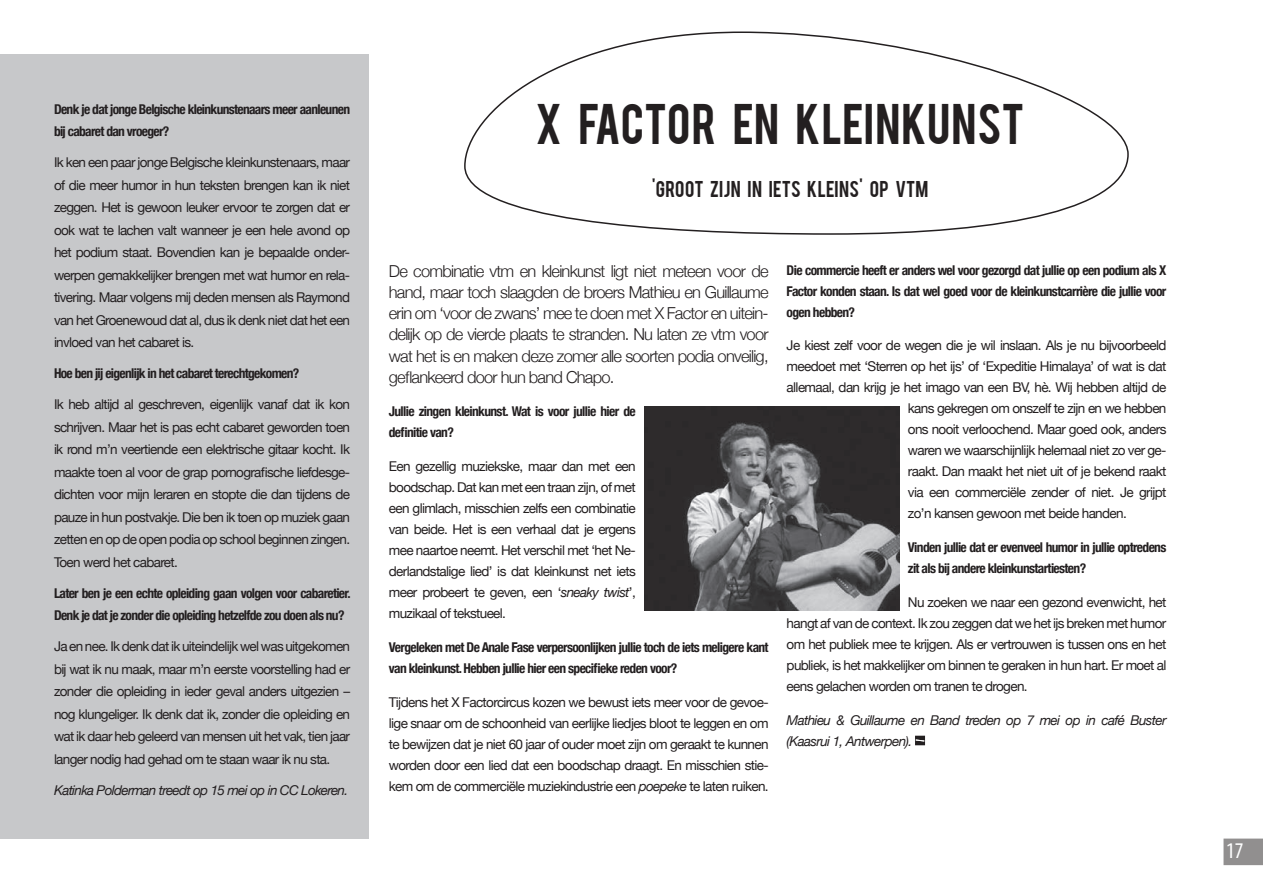
<style>
.page{position:relative;width:1263px;height:893px;background:#fff}
.page>*{position:absolute;margin:0;border:0;box-sizing:border-box;transform-origin:0 0}
.t1{font:45px "Bebas";color:#231f20}
.t2{font:condensed 22.5px "Myriad Pro";color:#fff}
.t3{font:18px "Bebas";letter-spacing:.02em;color:#231f20}
.t4{font:300 16.5px/21px "Helvetica Neue";letter-spacing:-.045em;color:#231f20;text-align:justify}
.t5{font:13.5px/22.5px "Helvetica Neue";letter-spacing:-.045em;color:#231f20;text-align:justify}
.t6{font:700 condensed 13.5px/21px "Helvetica Neue";letter-spacing:-.045em;color:#231f20}
.t7{font:italic 13.5px/21px "Helvetica Neue";letter-spacing:-.045em;color:#231f20}
.s1{font-style:italic}
</style>
<div class="page">
<svg style="left:1223px;top:838px;width:40px;height:27px"></svg>
<div style="left:0;top:54px;width:369px;height:785px;background:#c7c8ca"></div>
<div style="left:915px;top:736px;width:10px;height:9px;border:2px solid #231f20"></div>
<svg style="left:915px;top:739px;width:10px;height:3px"></svg>
<svg style="left:464px;top:31px;width:665px;height:204px"></svg>
<img style="left:644px;top:406px;width:255px;height:204px">
<p class="t6" style="left:54px;top:98px;width:298px;line-height:22.5px">Denk je dat jonge Belgische kleinkunstenaars meer aanleunen bij cabaret dan vroeger?</p>
<p class="t5" style="left:54px;top:151px;width:298px">Ik ken een paar jonge Belgische kleinkunstenaars, maar of die meer humor in hun teksten brengen kan ik niet zeggen. Het is gewoon leuker ervoor te zorgen dat er ook wat te lachen valt wanneer je een hele avond op het podium staat. Bovendien kan je bepaalde onder&shy;werpen gemakkelijker brengen met wat humor en rela&shy;tivering. Maar volgens mij deden mensen als Raymond van het Groenewoud dat al, dus ik denk niet dat het een invloed van het cabaret is.</p>
<p class="t6" style="left:54px;top:363px;width:247px">Hoe ben jij eigenlijk in het cabaret terechtgekomen?</p>
<p class="t5" style="left:54px;top:393px;width:298px">Ik heb altijd al geschreven, eigenlijk vanaf dat ik kon schrijven. Maar het is pas echt cabaret geworden toen ik rond m’n veertiende een elektrische gitaar kocht. Ik maakte toen al voor de grap pornografische liefdesge&shy;dichten voor mijn leraren en stopte die dan tijdens de pauze in hun postvakje. Die ben ik toen op muziek gaan zetten en op de open podia op school beginnen zingen.<br>Toen werd het cabaret.</p>
<p class="t6" style="left:54px;top:582px;width:298px;line-height:22.5px">Later ben je een echte opleiding gaan volgen voor cabaretier.<br>Denk je dat je zonder die opleiding hetzelfde zou doen als nu?</p>
<p class="t5" style="left:54px;top:635px;width:298px">Ja en nee. Ik denk dat ik uiteindelijk wel was uitgekomen bij wat ik nu maak, maar m’n eerste voorstelling had er zonder die opleiding in ieder geval anders uitgezien – nog klungeliger. Ik denk dat ik, zonder die opleiding en wat ik daar heb geleerd van mensen uit het vak, tien jaar langer nodig had gehad om te staan waar ik nu sta.</p>
<p class="t7" style="left:54px;top:779px;width:296px">Katinka Polderman treedt op 15 mei op in CC Lokeren.</p>
<h1 class="t1" style="left:536px;top:91px;width:490px">X FACTOR EN KLEINKUNST</h1>
<h3 class="t3" style="left:652px;top:176px;width:278px">'GROOT ZIJN IN IETS KLEINS' OP VTM</h3>
<p class="t4" style="left:389px;top:261px;width:381px">De combinatie vtm en kleinkunst ligt niet meteen voor de hand, maar toch slaagden de broers Mathieu en Guillaume erin om ‘voor de zwans’ mee te doen met X Factor en uitein&shy;delijk op de vierde plaats te stranden. Nu laten ze vtm voor wat het is en maken deze zomer alle soorten podia onveilig, geflankeerd door hun band Chapo.</p>
<p class="t6" style="left:389px;top:401px;width:248px">Jullie zingen kleinkunst. Wat is voor jullie hier de definitie van?</p>
<p class="t5" style="left:389px;top:455px;width:248px;line-height:21px">Een gezellig muziekske, maar dan met een boodschap. Dat kan met een traan zijn, of met een glimlach, misschien zelfs een combinatie van beide. Het is een verhaal dat je ergens mee naartoe neemt. Het verschil met ‘het Ne&shy;derlandstalige lied’ is dat kleinkunst net iets meer probeert te geven, een ‘<span class="s1">sneaky twist</span>’, muzikaal of tekstueel.</p>
<p class="t6" style="left:389px;top:636px;width:381px">Vergeleken met De Anale Fase verpersoonlijken jullie toch de iets meligere kant van kleinkunst. Hebben jullie hier een specifieke reden voor?</p>
<p class="t5" style="left:389px;top:691px;width:381px;line-height:21px">Tijdens het X Factorcircus kozen we bewust iets meer voor de gevoe&shy;lige snaar om de schoonheid van eerlijke liedjes bloot te leggen en om te bewijzen dat je niet 60 jaar of ouder moet zijn om geraakt te kunnen worden door een lied dat een boodschap draagt. En misschien stie&shy;kem om de commerciële muziekindustrie een <span class="s1">poepeke</span> te laten ruiken.</p>
<p class="t6" style="left:787px;top:259px;width:381px;text-align:justify">Die commercie heeft er anders wel voor gezorgd dat jullie op een podium als X Factor konden staan. Is dat wel goed voor de kleinkunstcarrière die jullie voor ogen hebben?</p>
<p class="t5" style="left:787px;top:334px;width:381px">Je kiest zelf voor de wegen die je wil inslaan. Als je nu bijvoorbeeld</p>
<p class="t5" style="left:787px;top:355px;width:381px">meedoet met ‘Sterren op het ijs’ of ‘Expeditie Himalaya’ of wat is dat</p>
<p class="t5" style="left:787px;top:376px;width:381px">allemaal, dan krijg je het imago van een BV, hè. Wij hebben altijd de</p>
<p class="t5" style="left:908px;top:397px;width:260px">kans gekregen om onszelf te zijn en we hebben</p>
<p class="t5" style="left:908px;top:418px;width:260px">ons nooit verloochend. Maar goed ook, anders</p>
<p class="t5" style="left:908px;top:439px;width:260px">waren we waarschijnlijk helemaal niet zo ver ge-</p>
<p class="t5" style="left:908px;top:460px;width:260px">raakt. Dan maakt het niet uit of je bekend raakt</p>
<p class="t5" style="left:908px;top:481px;width:260px">via een commerciële zender of niet. Je grijpt</p>
<p class="t5" style="left:908px;top:502px;width:220px">zo’n kansen gewoon met beide handen.</p>
<p class="t6" style="left:908px;top:537px;width:260px">Vinden jullie dat er evenveel humor in jullie optredens zit als bij andere kleinkunstartiesten?</p>
<p class="t5" style="left:787px;top:591px;width:381px;line-height:21px;text-indent:121px">Nu zoeken we naar een gezond evenwicht, het hangt af van de context. Ik zou zeggen dat we het ijs breken met humor om het publiek mee te krijgen. Als er vertrouwen is tussen ons en het publiek, is het makkelijker om binnen te geraken in hun hart. Er moet al eens gelachen worden om tranen te drogen.</p>
<p class="t7" style="left:787px;top:709px;width:381px">Mathieu &amp; Guillaume en Band treden op 7 mei op in café Buster (Kaasrui 1, Antwerpen).</p>
<h2 class="t2" style="left:1226px;top:838px;width:19px">17</h2>
</div>
